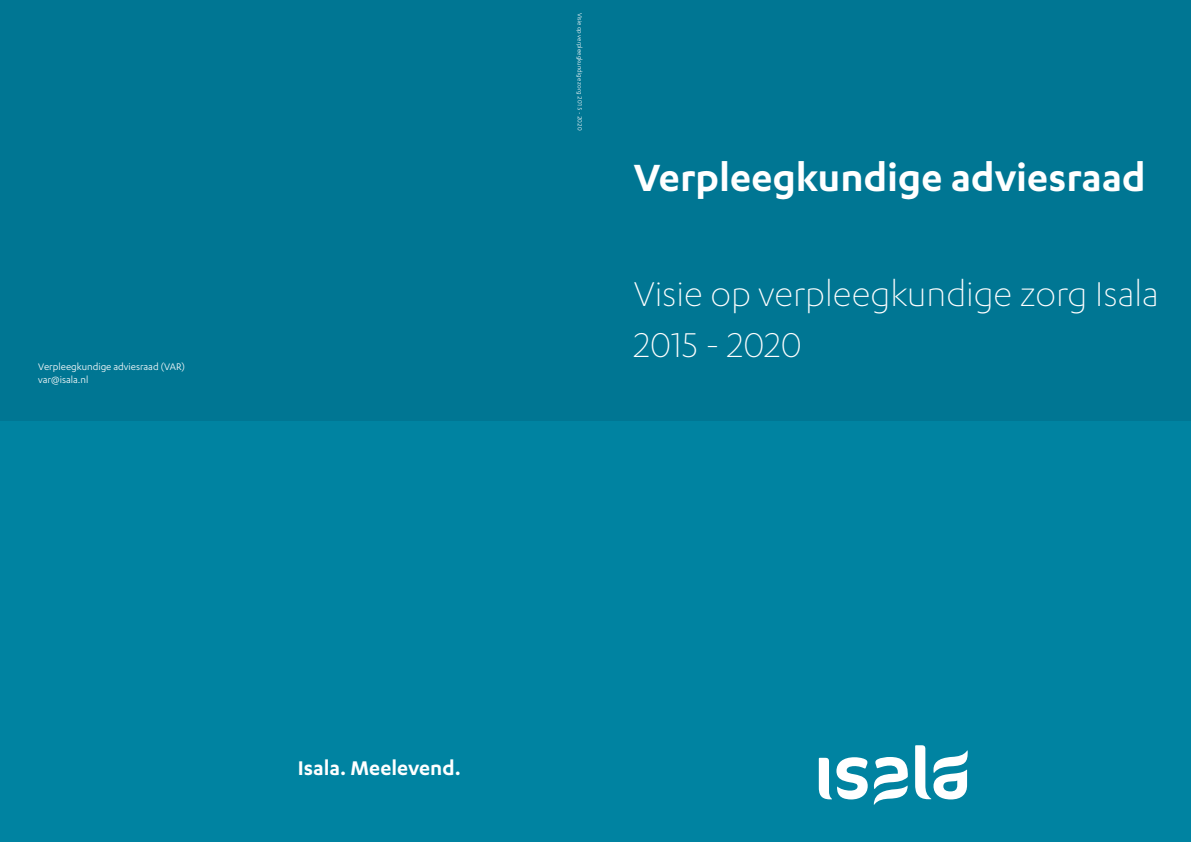
<style>
.page{position:relative;width:1191px;height:842px;background:#fff}
.page>*{position:absolute;margin:0;border:0;box-sizing:border-box;transform-origin:0 0}
.t1{font:600 44px "Karbon";color:#fff}
.t2{font:300 40px/51px "Karbon";color:#fff}
.t3{font:600 23px "Karbon";color:#fff}
.t4{font:11px/12.8px "Karbon";color:#fff}
.t5{font:7px "Karbon";color:#fff}
</style>
<div class="page">
<div style="left:0;top:0;width:595px;height:842px;background:#0083a1"></div>
<div style="left:0;top:0;width:595px;height:421px;background:#007693"></div>
<div style="left:595px;top:0;width:596px;height:842px;background:#0083a1"></div>
<div style="left:595px;top:0;width:596px;height:421px;background:#007693"></div>
<svg style="left:819px;top:757px;width:89px;height:48px"></svg>
<svg style="left:915px;top:745px;width:53px;height:54px"></svg>
<p class="t4" style="left:38px;top:360px;width:148px">Verpleegkundige adviesraad (VAR) var@isala.nl</p>
<p class="t5" style="left:584px;top:13px;width:119px;rotate:90deg">Visie op verpleegkundige zorg 2015 - 2020</p>
<h1 class="t1" style="left:634px;top:153px;width:513px">Verpleegkundige adviesraad</h1>
<h2 class="t2" style="left:634px;top:267px;width:526px">Visie op verpleegkundige zorg Isala<br>2015 - 2020</h2>
<h3 class="t3" style="left:298px;top:755px;width:165px">Isala. Meelevend.</h3>
</div>
